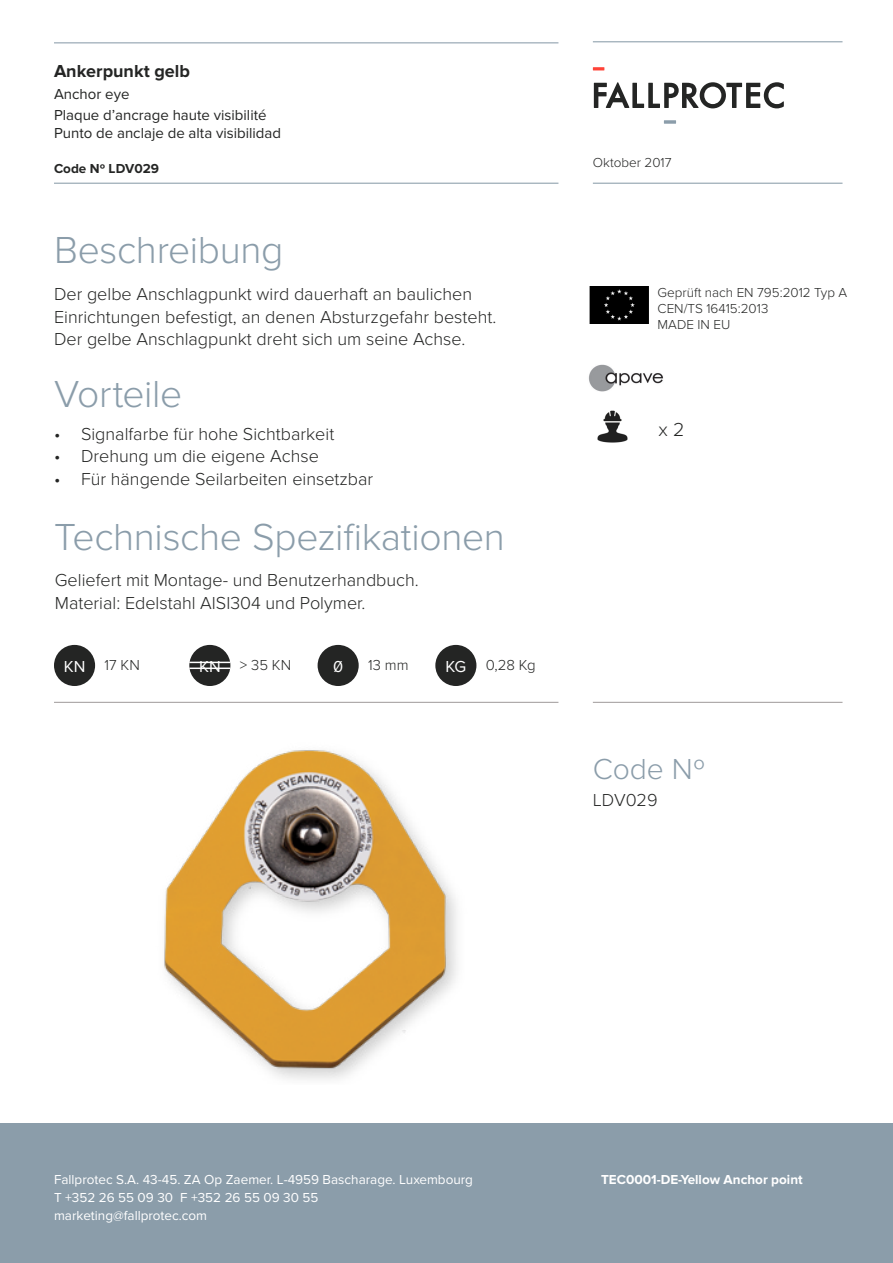
<style>
.page{position:relative;width:893px;height:1263px;background:#fff}
.page>*{position:absolute;margin:0;border:0;box-sizing:border-box;transform-origin:0 0}
.titular{font:300 39px "Proxima Nova";letter-spacing:-.01em;color:#8b9daa}
.titular-2{font:300 30px "Proxima Nova";letter-spacing:-.005em;color:#8b9daa}
.t1{font:300 19.5px "Proxima Nova";color:#242524}
.t2{font:300 18px/22.5px "Proxima Nova";color:#242524}
.t3{font:700 18px "Proxima Nova";color:#242524}
.titular-3{font:16.5px "Proxima Nova";color:#fff}
.t4{font:15px/21.6px "Proxima Nova";color:#242524}
.t5{font:300 15px "Proxima Nova";color:#242524}
.t6{font:13.5px/18px "Proxima Nova";color:#fff}
.t7{font:300 13.5px/16.2px "Proxima Nova";color:#242524}
.t8{font:700 13.5px "Proxima Nova";color:#fff}
.t9{font:700 13.5px "Proxima Nova";color:#242524}
</style>
<div class="page">
<hr style="left:54px;top:42px;width:504px;height:1px;background:#8b9daa">
<hr style="left:54px;top:183px;width:504px;height:1px;background:#8b9daa">
<hr style="left:593px;top:41px;width:249px;height:1px;background:#8b9daa">
<hr style="left:593px;top:183px;width:249px;height:1px;background:#8b9daa">
<div style="left:0;top:1124px;width:893px;height:139px;background:#8b9daa"></div>
<svg style="left:664px;top:120px;width:12px;height:4px"></svg>
<svg style="left:594px;top:82px;width:190px;height:26px"></svg>
<svg style="left:593px;top:67px;width:11px;height:3px"></svg>
<hr style="left:54px;top:702px;width:504px;height:1px;background:#a4a0a0">
<hr style="left:593px;top:702px;width:249px;height:1px;background:#a4a0a0">
<img style="left:590px;top:286px;width:58px;height:38px">
<img style="left:588px;top:364px;width:75px;height:28px">
<img style="left:597px;top:410px;width:31px;height:33px">
<img style="left:164px;top:750px;width:293px;height:330px">
<div style="left:54px;top:645px;width:41px;height:41px;background:#242524;border-radius:50%"></div>
<div style="left:435px;top:645px;width:41px;height:41px;background:#242524;border-radius:50%"></div>
<div style="left:189px;top:645px;width:41px;height:41px;background:#242524;border-radius:50%"></div>
<div style="left:318px;top:645px;width:41px;height:41px;background:#242524;border-radius:50%"></div>
<hr style="left:189px;top:662px;width:41px;height:1px;background:#fff">
<hr style="left:189px;top:667px;width:41px;height:2px;background:#fff">
<p class="t3" style="left:54px;top:61px;width:137px">Ankerpunkt gelb</p>
<p class="t4" style="left:54px;top:83px;width:214px">Anchor eye<br>Plaque d’ancrage haute visibilité</p>
<p class="t4" style="left:54px;top:123px;width:229px">Punto de anclaje de alta visibilidad</p>
<p class="t9" style="left:54px;top:160px;width:107px">Code Nº LDV029</p>
<p class="titular" style="left:54px;top:227px;width:231px">Beschreibung</p>
<p class="t2" style="left:54px;top:283px;width:444px">Der gelbe Anschlagpunkt wird dauerhaft an baulichen<br>Einrichtungen befestigt, an denen Absturzgefahr besteht.</p>
<p class="t2" style="left:54px;top:328px;width:413px">Der gelbe Anschlagpunkt dreht sich um seine Achse.</p>
<p class="titular" style="left:54px;top:371px;width:130px">Vorteile</p>
<p class="t2" style="left:54px;top:423px;width:282px">• Signalfarbe für hohe Sichtbarkeit</p>
<p class="t2" style="left:54px;top:445px;width:266px">• Drehung um die eigene Achse</p>
<p class="t2" style="left:54px;top:468px;width:321px">• Für hängende Seilarbeiten einsetzbar</p>
<p class="titular" style="left:54px;top:514px;width:452px">Technische Spezifikationen</p>
<p class="t2" style="left:55px;top:569px;width:365px">Geliefert mit Montage- und Benutzerhandbuch.</p>
<p class="t2" style="left:55px;top:592px;width:312px">Material: Edelstahl AISI304 und Polymer.</p>
<p class="titular-3" style="left:64px;top:657px;width:23px">KN</p>
<p class="t5" style="left:105px;top:657px;width:37px">17 KN</p>
<p class="titular-3" style="left:199px;top:657px;width:23px">KN</p>
<p class="t5" style="left:240px;top:657px;width:53px">&gt; 35 KN</p>
<p class="titular-3" style="left:333px;top:657px;width:12px">0</p>
<p class="t5" style="left:368px;top:657px;width:42px">13 mm</p>
<p class="titular-3" style="left:445px;top:657px;width:22px">KG</p>
<p class="t5" style="left:486px;top:657px;width:51px">0,28 Kg</p>
<p class="t7" style="left:593px;top:154px;width:80px">Oktober 2017</p>
<p class="t7" style="left:658px;top:284px;width:191px">Geprüft nach EN 795:2012 Typ A</p>
<p class="t7" style="left:658px;top:301px;width:112px">CEN/TS 16415:2013<br>MADE IN EU</p>
<p class="t1" style="left:659px;top:419px;width:27px">x 2</p>
<p class="titular-2" style="left:593px;top:752px;width:114px">Code Nº</p>
<p class="t2" style="left:593px;top:789px;width:66px">LDV029</p>
<p class="t6" style="left:54px;top:1171px;width:421px">Fallprotec S.A. 43-45. ZA Op Zaemer. L-4959 Bascharage. Luxembourg<br>T +352 26 55 09 30 F +352 26 55 09 30 55 marketing@fallprotec.com</p>
<p class="t8" style="left:601px;top:1172px;width:203px">TEC0001-DE-Yellow Anchor point</p>
</div>
